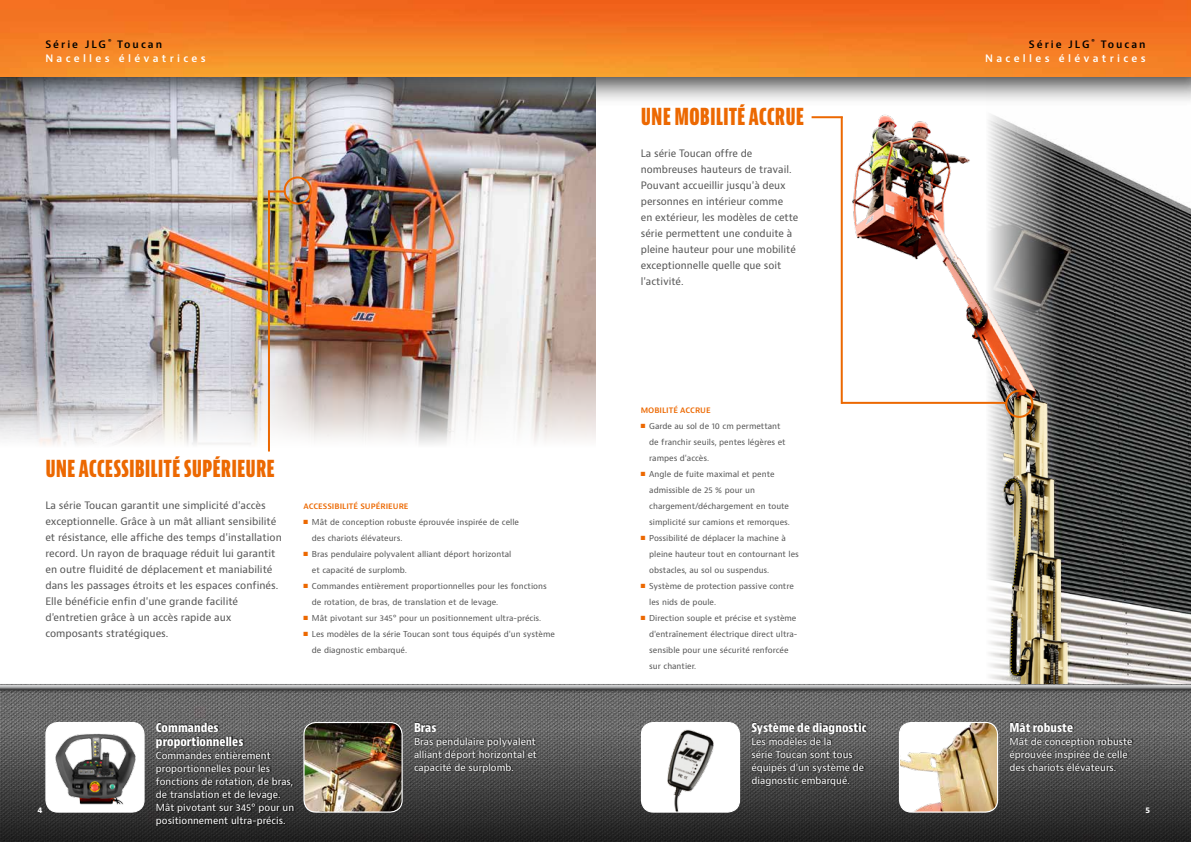
<style>
.page{position:relative;width:1191px;height:842px;background:#fff}
.page>*{position:absolute;margin:0;border:0;box-sizing:border-box;transform-origin:0 0}
.t1{font:800 extra-condensed 25px "Bernino Sans";color:#ec6801}
.t2{font:800 condensed 12px/14px "Bernino Sans";color:#fff}
.t3{font:10px/16px "Bernino Sans";color:#565656}
.t4{font:600 10px/14px "Bernino Sans";letter-spacing:.32em;color:#fff;text-align:right}
.t5{font:9.5px/13px "Bernino Sans";color:#fff}
.t6{font:8px/16px "Bernino Sans";color:#565656}
.t7{font:600 8px "Bernino Sans";color:#ec6801}
.t8{font:700 8px "Bernino Sans";color:#fff}
.s1{color:#000}
.s2{color:#ec6801}
</style>
<div class="page">
<img style="left:1171px;top:199px;width:20px;height:484px">
<img style="left:842px;top:114px;width:329px;height:569px">
<img style="left:0;top:693px;width:1191px;height:23px">
<svg style="left:0;top:716px;width:1191px;height:126px;background:#3e3e3e"></svg>
<div style="left:0;top:683px;width:1191px;height:10px;background:#000;opacity:.45"></div>
<div style="left:0;top:683px;width:1191px;height:7px;background:#000;opacity:.75"></div>
<img style="left:0;top:107px;width:595px;height:345px">
<div style="left:0;top:0;width:1191px;height:107px;background:#000;opacity:.75"></div>
<img style="left:0;top:0;width:1191px;height:77px">
<img style="left:899px;top:722px;width:98px;height:90px">
<div style="left:899px;top:722px;width:99px;height:91px;border:1px solid #fff;border-radius:12px"></div>
<div style="left:641px;top:722px;width:98px;height:90px;background:#fff;border-radius:12px"></div>
<img style="left:667px;top:729px;width:47px;height:82px">
<div style="left:641px;top:722px;width:99px;height:91px;border:1px solid #fff;border-radius:12px"></div>
<img style="left:304px;top:722px;width:98px;height:90px">
<div style="left:303px;top:722px;width:100px;height:91px;border:1px solid #fff;border-radius:12px"></div>
<img style="left:46px;top:722px;width:98px;height:89px">
<div style="left:45px;top:722px;width:100px;height:91px;border:1px solid #fff;border-radius:12px"></div>
<svg style="left:155px;top:721px;width:140px;height:106px;background:#3f3f3f"></svg>
<svg style="left:751px;top:721px;width:117px;height:66px;background:#484848"></svg>
<svg style="left:414px;top:722px;width:124px;height:52px;background:#505050"></svg>
<svg style="left:1009px;top:721px;width:125px;height:52px;background:#4e4e4e"></svg>
<hr style="left:268px;top:190px;width:2px;height:261px;background:#ec6801">
<svg style="left:268px;top:190px;width:16px;height:2px"></svg>
<div style="left:284px;top:176px;width:28px;height:29px;border:2px solid #ec6801;border-radius:50%"></div>
<div style="left:1005px;top:390px;width:28px;height:28px;border:2px solid #ec6801;border-radius:50%"></div>
<hr style="left:841px;top:402px;width:165px;height:2px;background:#ec6801">
<hr style="left:840px;top:117px;width:2px;height:287px;background:#ec6801">
<hr style="left:811px;top:116px;width:31px;height:2px;background:#ec6801">
<p class="t4" style="left:45px;top:37px;width:162px;text-align:left"><span class="s1">Série JLG</span> <sup>®</sup> <span class="s1">Toucan<br></span>Nacelles élévatrices</p>
<h1 class="t1" style="left:45px;top:453px;width:231px">UNE ACCESSIBILITÉ SUPÉRIEURE</h1>
<p class="t3" style="left:45px;top:497px;width:238px">La série Toucan garantit une simplicité d'accès exceptionnelle. Grâce à un mât alliant sensibilité et résistance, elle affiche des temps d'installation record. Un rayon de braquage réduit lui garantit en outre fluidité de déplacement et maniabilité dans les passages étroits et les espaces confinés.<br>Elle bénéficie enfin d'une grande facilité d'entretien grâce à un accès rapide aux composants stratégiques.</p>
<p class="t7" style="left:303px;top:500px;width:107px">ACCESSIBILITÉ SUPÉRIEURE</p>
<p class="t6" style="left:312px;top:514px;width:209px;text-indent:-9px"><span class="s2">■</span> Mât de conception robuste éprouvée inspirée de celle des chariots élévateurs.</p>
<p class="t6" style="left:312px;top:546px;width:201px;text-indent:-9px"><span class="s2">■</span> Bras pendulaire polyvalent alliant déport horizontal et capacité de surplomb.</p>
<p class="t6" style="left:312px;top:578px;width:236px;text-indent:-9px"><span class="s2">■</span> Commandes entièrement proportionnelles pour les fonctions de rotation, de bras, de translation et de levage.</p>
<p class="t6" style="left:303px;top:610px;width:239px"><span class="s2">■</span> Mât pivotant sur 345° pour un positionnement ultra-précis.</p>
<p class="t6" style="left:312px;top:626px;width:245px;text-indent:-9px"><span class="s2">■</span> Les modèles de la série Toucan sont tous équipés d'un système de diagnostic embarqué.</p>
<h1 class="t1" style="left:641px;top:101px;width:165px">UNE MOBILITÉ ACCRUE</h1>
<p class="t3" style="left:641px;top:145px;width:159px">La série Toucan offre de nombreuses hauteurs de travail.<br>Pouvant accueillir jusqu'à deux personnes en intérieur comme<br>en extérieur, les modèles de cette série permettent une conduite à pleine hauteur pour une mobilité exceptionnelle quelle que soit l'activité.</p>
<p class="t7" style="left:640px;top:404px;width:72px">MOBILITÉ ACCRUE</p>
<p class="t6" style="left:649px;top:418px;width:138px;text-indent:-9px"><span class="s2">■</span> Garde au sol de 10 cm permettant de franchir seuils, pentes légères et rampes d'accès.</p>
<p class="t6" style="left:649px;top:466px;width:142px;text-indent:-9px"><span class="s2">■</span> Angle de fuite maximal et pente admissible de 25 % pour un chargement/déchargement en toute simplicité sur camions et remorques.</p>
<p class="t6" style="left:649px;top:530px;width:151px;text-indent:-9px"><span class="s2">■</span> Possibilité de déplacer la machine à pleine hauteur tout en contournant les obstacles, au sol ou suspendus.</p>
<p class="t6" style="left:649px;top:578px;width:146px;text-indent:-9px"><span class="s2">■</span> Système de protection passive contre les nids de poule.</p>
<p class="t6" style="left:649px;top:610px;width:150px;text-indent:-9px"><span class="s2">■</span> Direction souple et précise et système d'entraînement électrique direct ultra&shy;sensible pour une sécurité renforcée sur chantier.</p>
<p class="t4" style="left:985px;top:37px;width:162px"><span class="s1">Série JLG</span> <sup>®</sup> <span class="s1">Toucan<br></span>Nacelles élévatrices</p>
<h2 class="t2" style="left:156px;top:720px;width:89px">Commandes proportionnelles</h2>
<p class="t5" style="left:156px;top:749px;width:140px">Commandes entièrement proportionnelles pour les fonctions de rotation, de bras, de translation et de levage.<br>Mât pivotant sur 345° pour un positionnement ultra-précis.</p>
<h2 class="t2" style="left:751px;top:720px;width:117px">Système de diagnostic</h2>
<p class="t5" style="left:751px;top:735px;width:114px">Les modèles de la<br>série Toucan sont tous équipés d'un système de diagnostic embarqué.</p>
<h2 class="t2" style="left:1009px;top:720px;width:65px">Mât robuste</h2>
<p class="t5" style="left:1009px;top:735px;width:125px">Mât de conception robuste éprouvée inspirée de celle des chariots élévateurs.</p>
<h2 class="t2" style="left:414px;top:720px;width:24px">Bras</h2>
<p class="t5" style="left:414px;top:735px;width:125px;text-align:justify">Bras pendulaire polyvalent alliant déport horizontal et capacité de surplomb.</p>
<p class="t8" style="left:37px;top:805px;width:7px">4</p>
<p class="t8" style="left:1145px;top:805px;width:6px">5</p>
</div>
